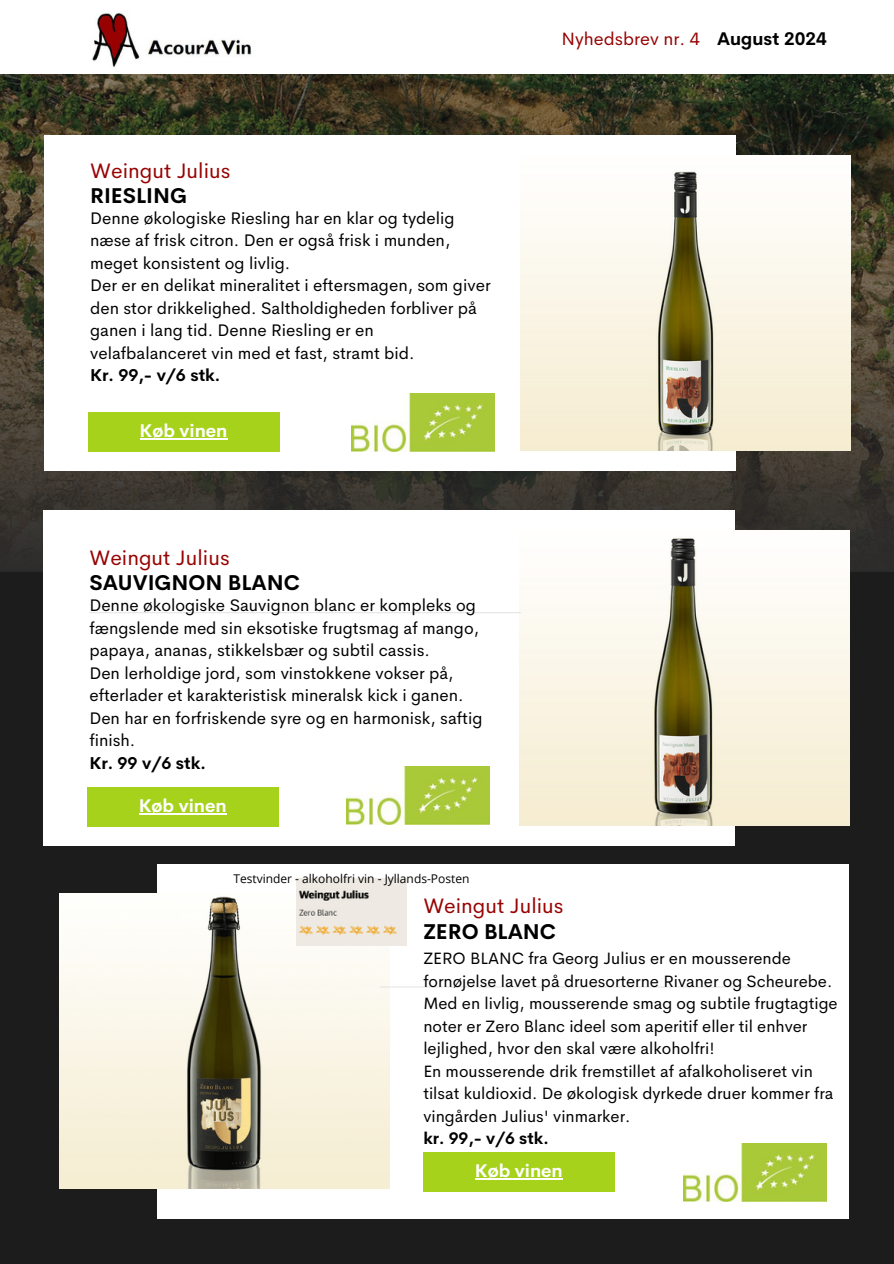
<style>
.page{position:relative;width:894px;height:1264px;background:#fff}
.page>*{position:absolute;margin:0;border:0;box-sizing:border-box;transform-origin:0 0}
.t1{font:21px "Cerebri Sans";color:#970303}
.t2{font:700 21px "Cerebri Sans";color:#000}
.t3{font:700 18px "Cerebri Sans";color:#fff}
.t4{font:18px "Cerebri Sans";color:#970303}
.t5{font:700 18px "Cerebri Sans";color:#000}
.t6{font:16.8px/22.5px "Cerebri Sans";color:#000}
.t7{font:16.5px/22.5px "Cerebri Sans";color:#000}
.t8{font:12px "Open Sans";color:#000}
.s1{font-weight:700}
</style>
<div class="page">
<div style="left:0;top:0;width:893px;height:1263px;background:#1c1c1c"></div>
<img style="left:0;top:74px;width:893px;height:51px">
<svg style="left:0;top:125px;width:893px;height:446px"></svg>
<div style="left:43px;top:510px;width:691px;height:336px;background:#fff"></div>
<img style="left:519px;top:531px;width:330px;height:294px">
<hr style="left:89px;top:612px;width:432px;height:1px;background:#e6e6e6">
<div style="left:87px;top:787px;width:191px;height:39px;background:#a6d21c"></div>
<hr style="left:139px;top:813px;width:88px;height:1px;background:#fff">
<div style="left:158px;top:864px;width:691px;height:354px;background:#fff"></div>
<img style="left:59px;top:893px;width:330px;height:295px">
<hr style="left:380px;top:986px;width:421px;height:1px;background:#e6e6e6">
<div style="left:423px;top:1152px;width:191px;height:39px;background:#a6d21c"></div>
<hr style="left:475px;top:1178px;width:87px;height:1px;background:#fff">
<div style="left:0;top:0;width:893px;height:74px;background:#fff"></div>
<img style="left:92px;top:13px;width:160px;height:54px">
<div style="left:44px;top:135px;width:691px;height:336px;background:#fff"></div>
<img style="left:520px;top:156px;width:330px;height:294px">
<div style="left:88px;top:412px;width:191px;height:39px;background:#a6d21c"></div>
<hr style="left:139px;top:438px;width:88px;height:1px;background:#fff">
<img style="left:683px;top:1143px;width:143px;height:57px">
<img style="left:347px;top:766px;width:142px;height:58px">
<img style="left:351px;top:394px;width:143px;height:57px">
<img style="left:297px;top:878px;width:109px;height:67px">
<h2 class="t1" style="left:90px;top:157px;width:142px">Weingut Julius</h2>
<h1 class="t2" style="left:90px;top:182px;width:98px">RIESLING</h1>
<h4 class="t6" style="left:90px;top:206px;width:402px">Denne økologiske Riesling har en klar og tydelig næse af frisk citron. Den er også frisk i munden, meget konsistent og livlig.<br>Der er en delikat mineralitet i eftersmagen, som giver den stor drikkelighed. Saltholdigheden forbliver på ganen i lang tid. Denne Riesling er en velafbalanceret vin med et fast, stramt bid.<br><span class="s1">Kr. 99,- v/6 stk.</span></h4>
<p class="t3" style="left:139px;top:419px;width:89px">Køb vinen</p>
<h1 class="t1" style="left:89px;top:544px;width:142px">Weingut Julius</h1>
<h4 class="t2" style="left:89px;top:569px;width:212px">SAUVIGNON BLANC</h4>
<h2 class="t6" style="left:89px;top:594px;width:394px">Denne økologiske Sauvignon blanc er kompleks og fængslende med sin eksotiske frugtsmag af mango, papaya, ananas, stikkelsbær og subtil cassis.<br>Den lerholdige jord, som vinstokkene vokser på, efterlader et karakteristisk mineralsk kick i ganen.<br>Den har en forfriskende syre og en harmonisk, saftig finish.<br><span class="s1">Kr. 99 v/6 stk.</span></h2>
<p class="t3" style="left:139px;top:794px;width:89px">Køb vinen</p>
<p class="t8" style="left:233px;top:870px;width:237px">Testvinder - alkoholfri vin - Jyllands-Posten</p>
<h3 class="t4" style="left:561px;top:27px;width:140px">Nyhedsbrev nr. 4</h3>
<p class="t5" style="left:716px;top:27px;width:111px">August 2024</p>
<p class="t1" style="left:423px;top:892px;width:142px">Weingut Julius</p>
<p class="t2" style="left:423px;top:918px;width:134px">ZERO BLANC</p>
<h1 class="t7" style="left:423px;top:947px;width:416px">ZERO BLANC fra Georg Julius er en mousserende fornøjelse lavet på druesorterne Rivaner og Scheurebe.<br>Med en livlig, mousserende smag og subtile frugtagtige noter er Zero Blanc ideel som aperitif eller til enhver lejlighed, hvor den skal være alkoholfri!<br>En mousserende drik fremstillet af afalkoholiseret vin tilsat kuldioxid. De økologisk dyrkede druer kommer fra vingården Julius' vinmarker.<br><span class="s1">kr. 99,- v/6 stk.</span></h1>
<h4 class="t3" style="left:475px;top:1159px;width:89px">Køb vinen</h4>
</div>
